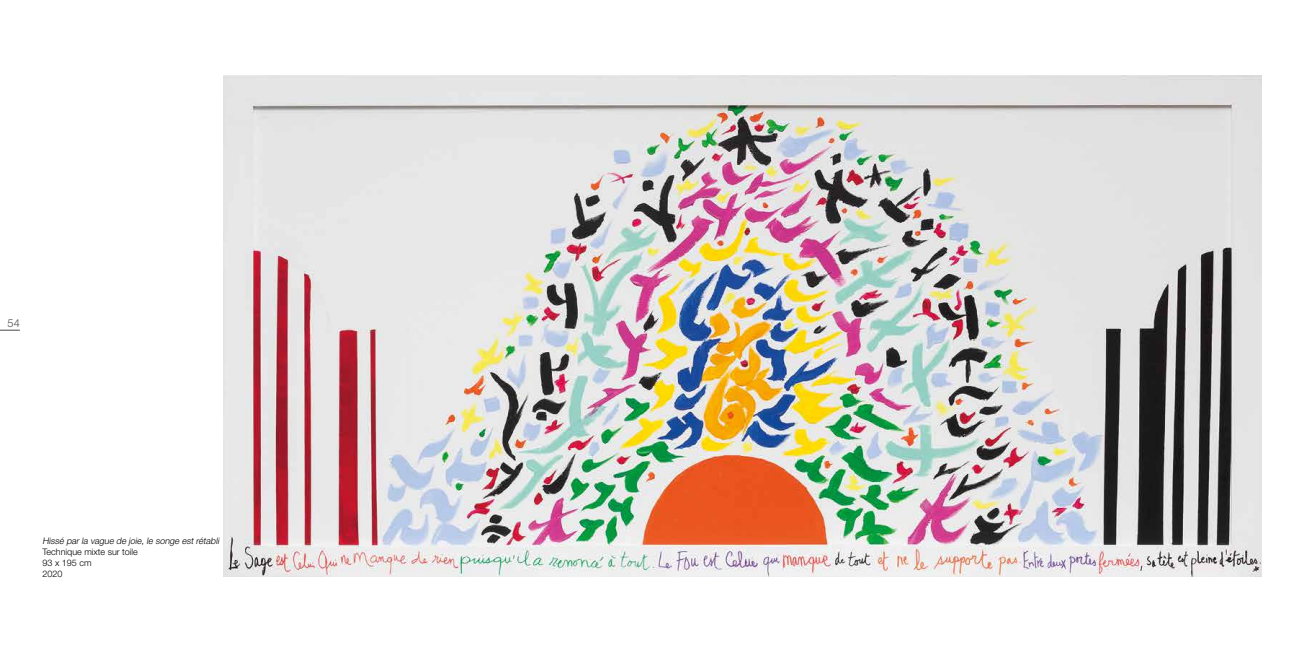
<style>
.page{position:relative;width:1304px;height:652px;background:#fff}
.page>*{position:absolute;margin:0;border:0;box-sizing:border-box;transform-origin:0 0}
.t1{font:300 11px "Helvetica Neue LT Std";color:#4a4a49}
.t2{font:italic 300 9px "Helvetica Neue LT Std";color:#000}
.t3{font:300 9px/11px "Helvetica Neue LT Std";color:#000}
</style>
<div class="page">
<svg style="left:0;top:330px;width:20px;height:1px"></svg>
<img style="left:224px;top:75px;width:1037px;height:502px">
<p class="t1" style="left:8px;top:316px;width:14px">54</p>
<p class="t2" style="left:43px;top:535px;width:180px">Hissé par la vague de joie, le songe est rétabli</p>
<p class="t3" style="left:43px;top:546px;width:97px">Technique mixte sur toile<br>93 x 195 cm<br>2020</p>
</div>
